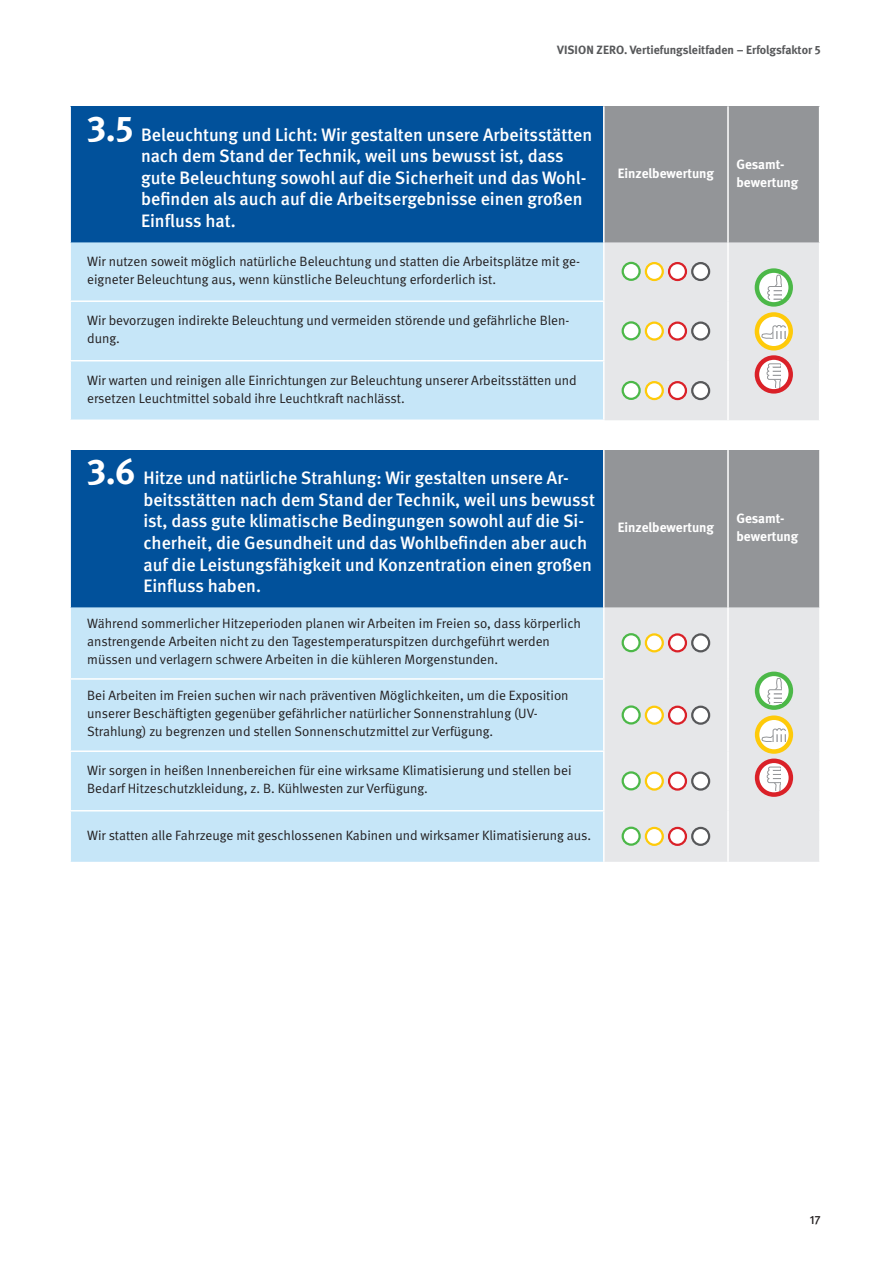
<style>
.page{position:relative;width:893px;height:1263px;background:#fff}
.page>*{position:absolute;margin:0;border:0;box-sizing:border-box;transform-origin:0 0}
.t1{font:500 18px/21.6px "DGUV Meta";color:#fff}
.t2{font:13.5px/18px "DGUV Meta";color:#231f20}
.t3{font:700 13.5px/18px "DGUV Meta";color:#fff}
.t4{font:700 12px "DGUV Meta";color:#57585a}
.t5{font:500 12px "DGUV Meta";color:#231f20}
.s1{font-weight:700;font-size:36px}
</style>
<div class="page">
<div style="left:70px;top:106px;width:534px;height:136px;background:#01519b"></div>
<div style="left:604px;top:106px;width:124px;height:136px;background:#939598"></div>
<div style="left:728px;top:106px;width:92px;height:136px;background:#939598"></div>
<div style="left:71px;top:242px;width:532px;height:177px;background:#c6e6f8"></div>
<hr style="left:69px;top:106px;width:2px;height:136px;background:#fff">
<hr style="left:603px;top:106px;width:2px;height:136px;background:#fff">
<hr style="left:69px;top:300px;width:536px;height:2px;background:#fff">
<hr style="left:69px;top:360px;width:536px;height:1px;background:#fff">
<hr style="left:727px;top:106px;width:2px;height:136px;background:#fff">
<hr style="left:819px;top:106px;width:1px;height:136px;background:#fff">
<svg style="left:604px;top:242px;width:216px;height:178px;background:#e4e3e0"></svg>
<svg style="left:769px;top:365px;width:4px;height:13px"></svg>
<svg style="left:669px;top:323px;width:17px;height:16px"></svg>
<div style="left:668px;top:321px;width:19px;height:20px;border:2px solid #da2128;border-radius:50%"></div>
<svg style="left:646px;top:323px;width:17px;height:16px"></svg>
<div style="left:645px;top:321px;width:19px;height:20px;border:2px solid #feca0a;border-radius:50%"></div>
<svg style="left:623px;top:322px;width:17px;height:17px"></svg>
<div style="left:622px;top:321px;width:19px;height:19px;border:2px solid #4cb848;border-radius:50%"></div>
<svg style="left:692px;top:323px;width:17px;height:16px"></svg>
<div style="left:691px;top:321px;width:19px;height:20px;border:2px solid #57585a;border-radius:50%"></div>
<svg style="left:669px;top:382px;width:17px;height:17px"></svg>
<div style="left:668px;top:381px;width:19px;height:19px;border:2px solid #da2128;border-radius:50%"></div>
<svg style="left:646px;top:382px;width:17px;height:17px"></svg>
<div style="left:645px;top:381px;width:19px;height:19px;border:2px solid #feca0a;border-radius:50%"></div>
<svg style="left:623px;top:382px;width:17px;height:17px"></svg>
<div style="left:622px;top:381px;width:19px;height:19px;border:2px solid #4cb848;border-radius:50%"></div>
<svg style="left:692px;top:382px;width:17px;height:17px"></svg>
<div style="left:691px;top:381px;width:19px;height:19px;border:2px solid #57585a;border-radius:50%"></div>
<div style="left:70px;top:450px;width:534px;height:157px;background:#01519b"></div>
<div style="left:604px;top:450px;width:124px;height:157px;background:#939598"></div>
<div style="left:728px;top:450px;width:92px;height:157px;background:#939598"></div>
<div style="left:71px;top:607px;width:532px;height:255px;background:#c6e6f8"></div>
<div style="left:605px;top:607px;width:214px;height:255px;background:#e6e7e9"></div>
<hr style="left:69px;top:450px;width:2px;height:157px;background:#fff">
<hr style="left:603px;top:450px;width:2px;height:157px;background:#fff">
<hr style="left:727px;top:607px;width:2px;height:72px;background:#fff">
<hr style="left:727px;top:679px;width:2px;height:72px;background:#fff">
<hr style="left:727px;top:751px;width:2px;height:60px;background:#fff">
<hr style="left:727px;top:811px;width:2px;height:51px;background:#fff">
<hr style="left:727px;top:450px;width:2px;height:157px;background:#fff">
<hr style="left:819px;top:450px;width:2px;height:157px;background:#fff">
<hr style="left:69px;top:678px;width:536px;height:2px;background:#fff">
<hr style="left:69px;top:750px;width:536px;height:2px;background:#fff">
<hr style="left:69px;top:810px;width:536px;height:1px;background:#fff">
<svg style="left:669px;top:634px;width:17px;height:17px"></svg>
<div style="left:668px;top:633px;width:19px;height:19px;border:2px solid #da2128;border-radius:50%"></div>
<svg style="left:646px;top:634px;width:17px;height:17px"></svg>
<div style="left:645px;top:633px;width:19px;height:19px;border:2px solid #feca0a;border-radius:50%"></div>
<div style="left:623px;top:634px;width:17px;height:17px;background:#fff;border-radius:50%"></div>
<div style="left:622px;top:633px;width:19px;height:19px;border:2px solid #4cb848;border-radius:50%"></div>
<div style="left:692px;top:634px;width:17px;height:17px;background:#fff;border-radius:50%"></div>
<div style="left:691px;top:633px;width:19px;height:19px;border:2px solid #57585a;border-radius:50%"></div>
<svg style="left:757px;top:674px;width:34px;height:34px"></svg>
<div style="left:755px;top:672px;width:38px;height:38px;border:4px solid #4cb848;border-radius:50%"></div>
<svg style="left:767px;top:678px;width:15px;height:25px"></svg>
<svg style="left:757px;top:718px;width:34px;height:33px"></svg>
<div style="left:755px;top:715px;width:38px;height:39px;border:4px solid #feca0a;border-radius:50%"></div>
<svg style="left:762px;top:728px;width:24px;height:14px"></svg>
<svg style="left:757px;top:761px;width:34px;height:33px"></svg>
<div style="left:755px;top:758px;width:38px;height:39px;border:4px solid #da2128;border-radius:50%"></div>
<svg style="left:767px;top:767px;width:14px;height:23px"></svg>
<hr style="left:769px;top:769px;width:4px;height:12px;background:#fff;border-radius:2px">
<svg style="left:669px;top:707px;width:17px;height:17px"></svg>
<div style="left:668px;top:706px;width:19px;height:19px;border:2px solid #da2128;border-radius:50%"></div>
<svg style="left:646px;top:707px;width:17px;height:17px"></svg>
<div style="left:645px;top:706px;width:19px;height:19px;border:2px solid #feca0a;border-radius:50%"></div>
<svg style="left:623px;top:706px;width:17px;height:17px"></svg>
<div style="left:622px;top:705px;width:19px;height:19px;border:2px solid #4cb848;border-radius:50%"></div>
<div style="left:692px;top:707px;width:17px;height:17px;background:#fff;border-radius:50%"></div>
<div style="left:691px;top:706px;width:19px;height:19px;border:2px solid #57585a;border-radius:50%"></div>
<svg style="left:669px;top:773px;width:17px;height:16px"></svg>
<div style="left:668px;top:771px;width:19px;height:20px;border:2px solid #da2128;border-radius:50%"></div>
<svg style="left:646px;top:773px;width:17px;height:16px"></svg>
<div style="left:645px;top:771px;width:19px;height:20px;border:2px solid #feca0a;border-radius:50%"></div>
<svg style="left:623px;top:772px;width:17px;height:17px"></svg>
<div style="left:622px;top:771px;width:19px;height:19px;border:2px solid #4cb848;border-radius:50%"></div>
<svg style="left:692px;top:773px;width:17px;height:16px"></svg>
<div style="left:691px;top:771px;width:19px;height:20px;border:2px solid #57585a;border-radius:50%"></div>
<svg style="left:669px;top:828px;width:17px;height:17px"></svg>
<div style="left:668px;top:827px;width:19px;height:19px;border:2px solid #da2128;border-radius:50%"></div>
<svg style="left:646px;top:828px;width:17px;height:17px"></svg>
<div style="left:645px;top:827px;width:19px;height:19px;border:2px solid #feca0a;border-radius:50%"></div>
<svg style="left:623px;top:828px;width:17px;height:17px"></svg>
<div style="left:622px;top:827px;width:19px;height:19px;border:2px solid #4cb848;border-radius:50%"></div>
<svg style="left:692px;top:828px;width:17px;height:17px"></svg>
<div style="left:691px;top:827px;width:19px;height:19px;border:2px solid #57585a;border-radius:50%"></div>
<p class="t4" style="left:557px;top:43px;width:265px">VISION ZERO. Vertiefungsleitfaden – Erfolgsfaktor 5</p>
<p class="t1" style="left:141px;top:124px;width:453px;text-indent:-54px"><span class="s1">3.5</span> Beleuchtung und Licht: Wir gestalten unsere Arbeitsstätten nach dem Stand der Technik, weil uns bewusst ist, dass gute Beleuchtung sowohl auf die Sicherheit und das Wohl&shy;befinden als auch auf die Arbeitsergebnisse einen großen Einfluss hat.</p>
<p class="t2" style="left:87px;top:252px;width:494px">Wir nutzen soweit möglich natürliche Beleuchtung und statten die Arbeitsplätze mit ge&shy;eigneter Beleuchtung aus, wenn künstliche Beleuchtung erforderlich ist.</p>
<p class="t2" style="left:87px;top:312px;width:484px">Wir bevorzugen indirekte Beleuchtung und vermeiden störende und gefährliche Blen&shy;dung.</p>
<p class="t2" style="left:87px;top:371px;width:491px">Wir warten und reinigen alle Einrichtungen zur Beleuchtung unserer Arbeitsstätten und ersetzen Leuchtmittel sobald ihre Leuchtkraft nachlässt.</p>
<p class="t1" style="left:143px;top:468px;width:453px;text-indent:-56px"><span class="s1">3.6</span> Hitze und natürliche Strahlung: Wir gestalten unsere Ar&shy;beitsstätten nach dem Stand der Technik, weil uns bewusst ist, dass gute klimatische Bedingungen sowohl auf die Si&shy;cherheit, die Gesundheit und das Wohlbefinden aber auch auf die Leistungsfähigkeit und Konzentration einen großen Einfluss haben.</p>
<p class="t2" style="left:87px;top:615px;width:495px">Während sommerlicher Hitzeperioden planen wir Arbeiten im Freien so, dass körperlich anstrengende Arbeiten nicht zu den Tagestemperaturspitzen durchgeführt werden müssen und verlagern schwere Arbeiten in die kühleren Morgenstunden.</p>
<p class="t2" style="left:87px;top:687px;width:483px">Bei Arbeiten im Freien suchen wir nach präventiven Möglichkeiten, um die Exposition unserer Beschäftigten gegenüber gefährlicher natürlicher Sonnenstrahlung (UV-<br>Strahlung) zu begrenzen und stellen Sonnenschutzmittel zur Verfügung.</p>
<p class="t2" style="left:87px;top:762px;width:486px">Wir sorgen in heißen Innenbereichen für eine wirksame Klimatisierung und stellen bei<br>Bedarf Hitzeschutzkleidung, z. B. Kühlwesten zur Verfügung.</p>
<p class="t2" style="left:87px;top:826px;width:506px">Wir statten alle Fahrzeuge mit geschlossenen Kabinen und wirksamer Klimatisierung aus.</p>
<p class="t3" style="left:618px;top:165px;width:98px">Einzelbewertung</p>
<p class="t3" style="left:736px;top:156px;width:63px">Gesamt&shy;bewertung</p>
<p class="t3" style="left:618px;top:519px;width:98px">Einzelbewertung</p>
<p class="t3" style="left:736px;top:510px;width:63px">Gesamt&shy;bewertung</p>
<p class="t5" style="left:810px;top:1213px;width:12px">17</p>
</div>
